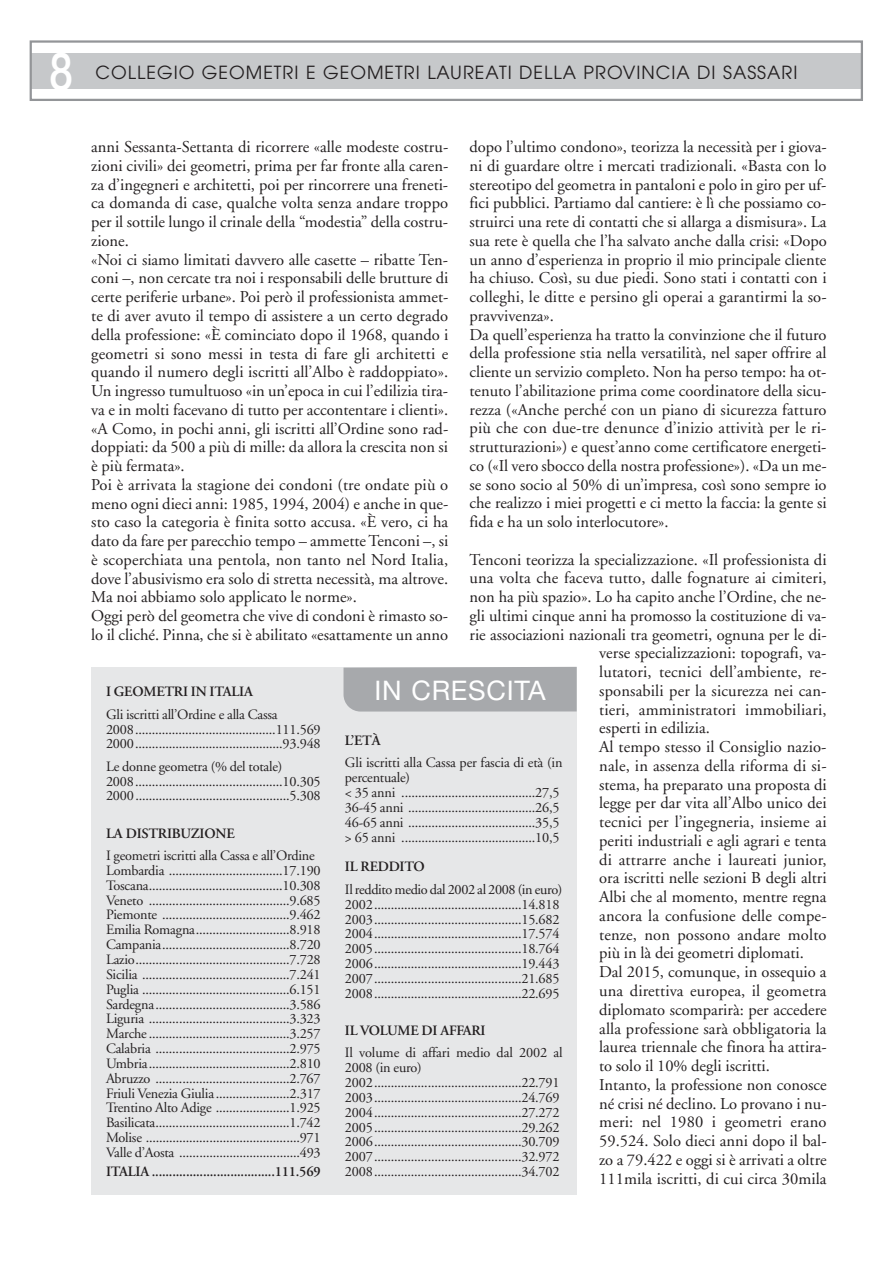
<style>
.page{position:relative;width:893px;height:1263px;background:#fff}
.page>*{position:absolute;margin:0;border:0;box-sizing:border-box;transform-origin:0 0}
.t1{font:500 52.5px "Helvetica Neue";color:#fff;scale:.8 1}
.t2{font:27px "Helvetica Neue";letter-spacing:.025em;color:#fff}
.t3{font:18px "Avant Garde";letter-spacing:.055em;color:#231f20}
.t4{font:16.5px/18.8px "Adobe Garamond";color:#231f20}
.t5{font:14.25px/14.9px "Adobe Garamond";letter-spacing:-.015em;color:#231f20}
.t6{font:600 14.25px "Adobe Garamond";letter-spacing:-.015em;color:#231f20}
</style>
<div class="page">
<div style="left:91px;top:668px;width:486px;height:527px;background:#e6e7e8"></div>
<div style="left:31px;top:53px;width:831px;height:36px;background:#c6c8ca"></div>
<div style="left:30px;top:40px;width:833px;height:61px;border:2px solid #939598"></div>
<div style="left:343px;top:667px;width:234px;height:44px;background:#a7a9ac"></div>
<h1 class="t1" style="left:50px;top:52px;width:31px">8</h1>
<p class="t3" style="left:96px;top:66px;width:703px">COLLEGIO GEOMETRI E GEOMETRI LAUREATI DELLA PROVINCIA DI SASSARI</p>
<p class="t4" style="left:91px;top:139px;width:359px">anni Sessanta-Settanta di ricorrere «alle modeste costru&shy;zioni civili» dei geometri, prima per far fronte alla caren&shy;za d’ingegneri e architetti, poi per rincorrere una freneti&shy;ca domanda di case, qualche volta senza andare troppo per il sottile lungo il crinale della “modestia” della costru&shy;zione.<br>«Noi ci siamo limitati davvero alle casette – ribatte Ten&shy;coni –, non cercate tra noi i responsabili delle brutture di certe periferie urbane». Poi però il professionista ammet&shy;te di aver avuto il tempo di assistere a un certo degrado della professione: «È cominciato dopo il 1968, quando i geometri si sono messi in testa di fare gli architetti e quando il numero degli iscritti all’Albo è raddoppiato».<br>Un ingresso tumultuoso «in un’epoca in cui l’edilizia tira&shy;va e in molti facevano di tutto per accontentare i clienti». «A Como, in pochi anni, gli iscritti all’Ordine sono rad&shy;doppiati: da 500 a più di mille: da allora la crescita non si è più fermata».<br>Poi è arrivata la stagione dei condoni (tre ondate più o meno ogni dieci anni: 1985, 1994, 2004) e anche in que&shy;sto caso la categoria è finita sotto accusa. «È vero, ci ha dato da fare per parecchio tempo – ammette Tenconi –, si è scoperchiata una pentola, non tanto nel Nord Italia, dove l’abusivismo era solo di stretta necessità, ma altrove.<br>Ma noi abbiamo solo applicato le norme».<br>Oggi però del geometra che vive di condoni è rimasto so&shy;lo il cliché. Pinna, che si è abilitato «esattamente un anno</p>
<p class="t4" style="left:470px;top:139px;width:359px">dopo l’ultimo condono», teorizza la necessità per i giova&shy;ni di guardare oltre i mercati tradizionali. «Basta con lo stereotipo del geometra in pantaloni e polo in giro per uf&shy;fici pubblici. Partiamo dal cantiere: è lì che possiamo co&shy;struirci una rete di contatti che si allarga a dismisura». La sua rete è quella che l’ha salvato anche dalla crisi: «Dopo un anno d’esperienza in proprio il mio principale cliente ha chiuso. Così, su due piedi. Sono stati i contatti con i colleghi, le ditte e persino gli operai a garantirmi la so&shy;pravvivenza».<br>Da quell’esperienza ha tratto la convinzione che il futuro della professione stia nella versatilità, nel saper offrire al cliente un servizio completo. Non ha perso tempo: ha ot&shy;tenuto l’abilitazione prima come coordinatore della sicu&shy;rezza («Anche perché con un piano di sicurezza fatturo più che con due-tre denunce d’inizio attività per le ri&shy;strutturazioni») e quest’anno come certificatore energeti&shy;co («Il vero sbocco della nostra professione»). «Da un me&shy;se sono socio al 50% di un’impresa, così sono sempre io che realizzo i miei progetti e ci metto la faccia: la gente si fida e ha un solo interlocutore».</p>
<p class="t4" style="left:470px;top:552px;width:359px">Tenconi teorizza la specializzazione. «Il professionista di</p>
<p class="t4" style="left:470px;top:570px;width:359px">una volta che faceva tutto, dalle fognature ai cimiteri,</p>
<p class="t4" style="left:470px;top:589px;width:359px">non ha più spazio». Lo ha capito anche l’Ordine, che ne-</p>
<p class="t4" style="left:470px;top:608px;width:358px">gli ultimi cinque anni ha promosso la costituzione di va-</p>
<p class="t4" style="left:470px;top:627px;width:359px">rie associazioni nazionali tra geometri, ognuna per le di-</p>
<p class="t4" style="left:599px;top:645px;width:229px">verse specializzazioni: topografi, va-</p>
<p class="t4" style="left:599px;top:664px;width:229px">lutatori, tecnici dell’ambiente, re-</p>
<p class="t4" style="left:599px;top:683px;width:229px">sponsabili per la sicurezza nei can-</p>
<p class="t4" style="left:599px;top:702px;width:229px">tieri, amministratori immobiliari,</p>
<p class="t4" style="left:599px;top:720px;width:112px">esperti in edilizia.</p>
<p class="t4" style="left:599px;top:739px;width:229px">Al tempo stesso il Consiglio nazio-</p>
<p class="t4" style="left:599px;top:758px;width:229px">nale, in assenza della riforma di si-</p>
<p class="t4" style="left:599px;top:777px;width:229px">stema, ha preparato una proposta di</p>
<p class="t4" style="left:599px;top:795px;width:229px">legge per dar vita all’Albo unico dei</p>
<p class="t4" style="left:599px;top:814px;width:229px">tecnici per l’ingegneria, insieme ai</p>
<p class="t4" style="left:599px;top:833px;width:229px">periti industriali e agli agrari e tenta</p>
<p class="t4" style="left:599px;top:852px;width:229px">di attrarre anche i laureati junior,</p>
<p class="t4" style="left:599px;top:870px;width:229px">ora iscritti nelle sezioni B degli altri</p>
<p class="t4" style="left:599px;top:889px;width:229px">Albi che al momento, mentre regna</p>
<p class="t4" style="left:599px;top:908px;width:229px">ancora la confusione delle compe-</p>
<p class="t4" style="left:599px;top:927px;width:229px">tenze, non possono andare molto</p>
<p class="t4" style="left:599px;top:945px;width:206px">più in là dei geometri diplomati.</p>
<p class="t4" style="left:599px;top:964px;width:229px">Dal 2015, comunque, in ossequio a</p>
<p class="t4" style="left:599px;top:983px;width:229px">una direttiva europea, il geometra</p>
<p class="t4" style="left:599px;top:1002px;width:229px">diplomato scomparirà: per accedere</p>
<p class="t4" style="left:599px;top:1020px;width:229px">alla professione sarà obbligatoria la</p>
<p class="t4" style="left:599px;top:1039px;width:229px">laurea triennale che finora ha attira-</p>
<p class="t4" style="left:599px;top:1058px;width:172px">to solo il 10% degli iscritti.</p>
<p class="t4" style="left:599px;top:1077px;width:229px">Intanto, la professione non conosce</p>
<p class="t4" style="left:599px;top:1095px;width:229px">né crisi né declino. Lo provano i nu-</p>
<p class="t4" style="left:599px;top:1114px;width:229px">meri: nel 1980 i geometri erano</p>
<p class="t4" style="left:599px;top:1133px;width:229px">59.524. Solo dieci anni dopo il bal-</p>
<p class="t4" style="left:599px;top:1152px;width:229px">zo a 79.422 e oggi si è arrivati a oltre</p>
<p class="t4" style="left:599px;top:1170px;width:229px">111mila iscritti, di cui circa 30mila</p>
<h2 class="t2" style="left:375px;top:681px;width:173px">IN CRESCITA</h2>
<p class="t6" style="left:106px;top:686px;width:148px">I GEOMETRI IN ITALIA</p>
<p class="t5" style="left:106px;top:708px;width:216px">Gli iscritti all’Ordine e alla Cassa<br>2008..........................................111.569<br>2000............................................93.948</p>
<p class="t5" style="left:106px;top:760px;width:216px">Le donne geometra (% del totale)<br>2008............................................10.305<br>2000..............................................5.308</p>
<p class="t6" style="left:106px;top:827px;width:130px">LA DISTRIBUZIONE</p>
<p class="t5" style="left:106px;top:849px;width:216px">I geometri iscritti alla Cassa e all’Ordine Lombardia ..................................17.190<br>Toscana........................................10.308<br>Veneto ..........................................9.685<br>Piemonte ......................................9.462<br>Emilia Romagna............................8.918<br>Campania......................................8.720<br>Lazio..............................................7.728<br>Sicilia ............................................7.241<br>Puglia ............................................6.151<br>Sardegna........................................3.586<br>Liguria ..........................................3.323<br>Marche ..........................................3.257<br>Calabria ........................................2.975<br>Umbria..........................................2.810<br>Abruzzo ........................................2.767<br>Friuli Venezia Giulia......................2.317<br>Trentino Alto Adige ......................1.925<br>Basilicata........................................1.742<br>Molise ..............................................971<br>Valle d’Aosta ....................................493</p>
<p class="t6" style="left:106px;top:1166px;width:216px">ITALIA ....................................111.569</p>
<p class="t6" style="left:345px;top:735px;width:37px">L’ETÀ</p>
<p class="t5" style="left:345px;top:757px;width:219px">Gli iscritti alla Cassa per fascia di età (in percentuale)<br>&lt; 35 anni ........................................27,5<br>36-45 anni ......................................26,5<br>46-65 anni ......................................35,5 &gt; 65 anni ........................................10,5</p>
<p class="t6" style="left:345px;top:861px;width:81px">IL REDDITO</p>
<p class="t5" style="left:345px;top:883px;width:219px">Il reddito medio dal 2002 al 2008 (in euro)<br>2002............................................14.818<br>2003............................................15.682<br>2004............................................17.574<br>2005............................................18.764<br>2006............................................19.443<br>2007............................................21.685<br>2008............................................22.695</p>
<p class="t6" style="left:345px;top:1025px;width:142px">IL VOLUME DI AFFARI</p>
<p class="t5" style="left:345px;top:1047px;width:219px">Il volume di affari medio dal 2002 al 2008 (in euro)<br>2002............................................22.791<br>2003............................................24.769<br>2004............................................27.272<br>2005............................................29.262<br>2006............................................30.709<br>2007............................................32.972<br>2008............................................34.702</p>
</div>
